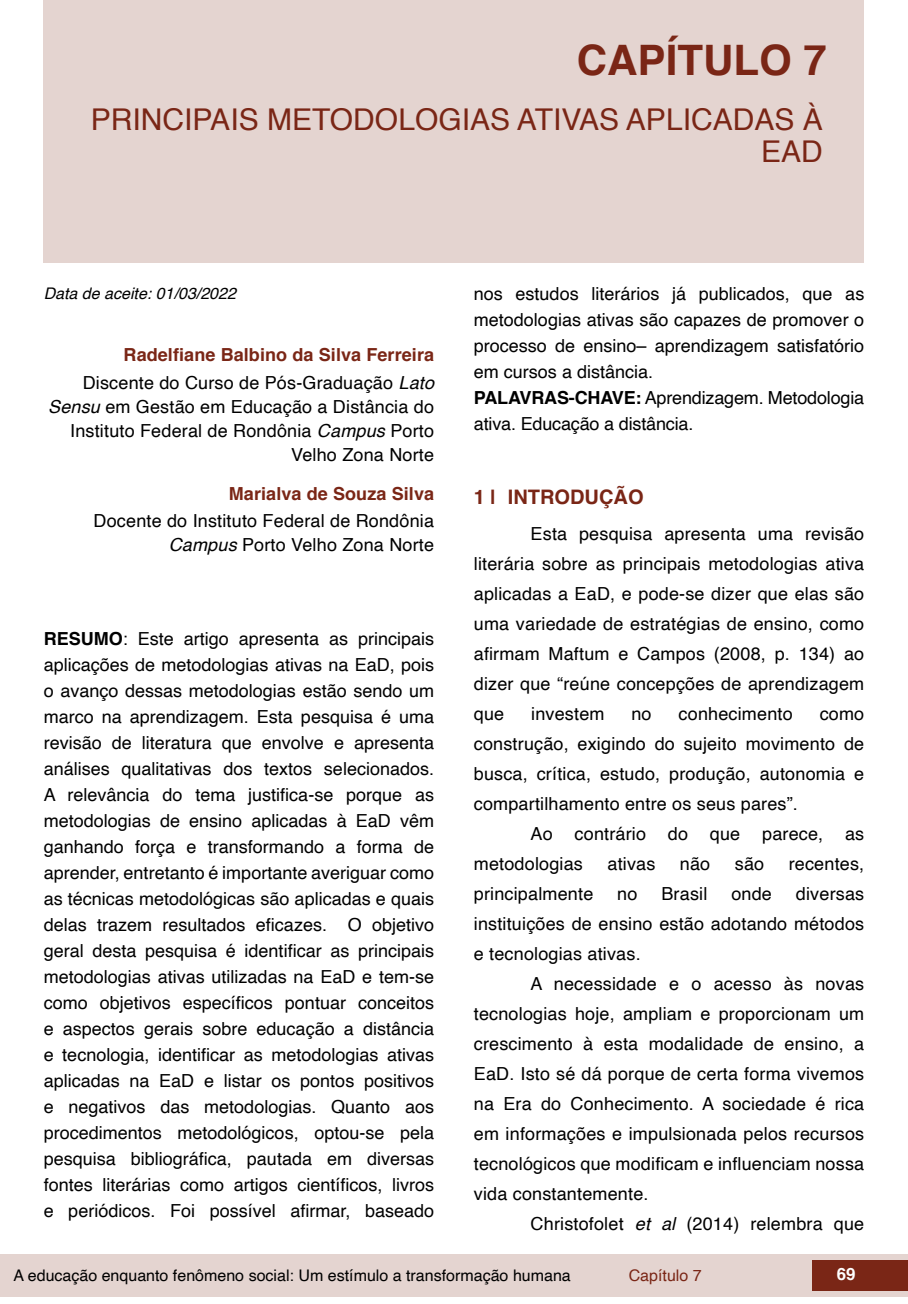
<style>
.page{position:relative;width:908px;height:1304px;background:#fff}
.page>*{position:absolute;margin:0;border:0;box-sizing:border-box;transform-origin:0 0}
.capítulos{font:700 42px "Helvetica";color:#7a2616}
.nome_artigos{font:30px/32px "Helvetica";color:#7a2616;text-align:right}
.t1{font:700 20px "Helvetica";color:#7a2616}
.Resumos_e_PC_TXT{font:18px/26px "Helvetica";color:#000;text-align:justify}
.txt{font:18px/30px "Helvetica";letter-spacing:.01em;color:#000;text-align:justify}
.info_autores{font:18px/24px "Helvetica";letter-spacing:.01em;color:#000;text-align:right}
.nome_autores{font:700 18px "Helvetica";letter-spacing:.005em;color:#7a2616}
.t2{font:700 16.8px "Helvetica";color:#fff}
.t3{font:16px "Helvetica";color:#000}
.t4{font:italic 16px "Helvetica";color:#000}
.t5{font:16px "Helvetica";color:#7a2616}
.s1{font-style:italic}
.s2{font-weight:700}
</style>
<div class="page">
<div style="left:0;top:1254px;width:906px;height:43px;background:#e4d4d0"></div>
<div style="left:812px;top:1261px;width:95px;height:30px;background:#7a2616"></div>
<div style="left:44px;top:0;width:819px;height:263px;background:#e4d4d0"></div>
<p class="capítulos" style="left:576px;top:26px;width:251px">CAPÍTULO 7</p>
<p class="nome_artigos" style="left:91px;top:104px;width:733px">PRINCIPAIS METODOLOGIAS ATIVAS APLICADAS À<br>EAD</p>
<p class="t4" style="left:44px;top:280px;width:194px">Data de aceite: 01/03/2022</p>
<p class="nome_autores" style="left:123px;top:341px;width:312px">Radelfiane Balbino da Silva Ferreira</p>
<p class="info_autores" style="left:48px;top:371px;width:387px">Discente do Curso de Pós-Graduação <span class="s1">Lato Sensu</span> em Gestão em Educação a Distância do Instituto Federal de Rondônia <span class="s1">Campus</span> Porto Velho Zona Norte</p>
<p class="nome_autores" style="left:229px;top:479px;width:207px">Marialva de Souza Silva</p>
<p class="info_autores" style="left:93px;top:510px;width:342px">Docente do Instituto Federal de Rondônia<br><span class="s1">Campus</span> Porto Velho Zona Norte</p>
<p class="Resumos_e_PC_TXT" style="left:44px;top:627px;width:392px"><span class="s2">RESUMO</span>: Este artigo apresenta as principais aplicações de metodologias ativas na EaD, pois o avanço dessas metodologias estão sendo um marco na aprendizagem. Esta pesquisa é uma revisão de literatura que envolve e apresenta análises qualitativas dos textos selecionados.<br>A relevância do tema justifica-se porque as metodologias de ensino aplicadas à EaD vêm ganhando força e transformando a forma de aprender, entretanto é importante averiguar como as técnicas metodológicas são aplicadas e quais delas trazem resultados eficazes. O objetivo geral desta pesquisa é identificar as principais metodologias ativas utilizadas na EaD e tem-se como objetivos específicos pontuar conceitos e aspectos gerais sobre educação a distância e tecnologia, identificar as metodologias ativas aplicadas na EaD e listar os pontos positivos e negativos das metodologias. Quanto aos procedimentos metodológicos, optou-se pela pesquisa bibliográfica, pautada em diversas fontes literárias como artigos científicos, livros e periódicos. Foi possível afirmar, baseado</p>
<p class="Resumos_e_PC_TXT" style="left:473px;top:281px;width:392px">nos estudos literários já publicados, que as metodologias ativas são capazes de promover o processo de ensino– aprendizagem satisfatório em cursos a distância.</p>
<p class="Resumos_e_PC_TXT" style="left:473px;top:385px;width:392px"><span class="s2">PALAVRAS-CHAVE:</span> Aprendizagem. Metodologia ativa. Educação a distância.</p>
<p class="t1" style="left:473px;top:481px;width:171px">1 | INTRODUÇÃO</p>
<p class="txt" style="left:473px;top:519px;width:392px;text-indent:57px">Esta pesquisa apresenta uma revisão literária sobre as principais metodologias ativa aplicadas a EaD, e pode-se dizer que elas são uma variedade de estratégias de ensino, como afirmam Maftum e Campos (2008, p. 134) ao dizer que “reúne concepções de aprendizagem que</p>
<p class="txt" style="left:531px;top:699px;width:75px">investem</p>
<p class="txt" style="left:631px;top:699px;width:22px">no</p>
<p class="txt" style="left:678px;top:699px;width:116px">conhecimento</p>
<p class="txt" style="left:473px;top:699px;width:392px;text-indent:345px">como construção, exigindo do sujeito movimento de busca, crítica, estudo, produção, autonomia e compartilhamento entre os seus pares”.</p>
<p class="txt" style="left:473px;top:819px;width:392px;text-indent:57px">Ao contrário do que parece, as metodologias</p>
<p class="txt" style="left:607px;top:849px;width:49px">ativas</p>
<p class="txt" style="left:679px;top:849px;width:32px">não</p>
<p class="txt" style="left:734px;top:849px;width:31px">são</p>
<p class="txt" style="left:788px;top:849px;width:77px">recentes,</p>
<p class="txt" style="left:473px;top:879px;width:392px;text-indent:322px">diversas instituições de ensino estão adotando métodos e tecnologias ativas.</p>
<p class="txt" style="left:473px;top:969px;width:392px;text-indent:57px">A necessidade e o acesso às novas tecnologias hoje, ampliam e proporcionam um crescimento à esta modalidade de ensino, a EaD. Isto sé dá porque de certa forma vivemos na Era do Conhecimento. A sociedade é rica em informações e impulsionada pelos recursos tecnológicos que modificam e influenciam nossa vida constantemente.</p>
<p class="txt" style="left:530px;top:1209px;width:335px">Christofolet <span class="s1">et al</span> (2014) relembra que</p>
<p class="txt" style="left:473px;top:879px;width:121px">principalmente</p>
<p class="txt" style="left:617px;top:879px;width:22px">no</p>
<p class="txt" style="left:661px;top:879px;width:47px">Brasil</p>
<p class="txt" style="left:731px;top:879px;width:42px">onde</p>
<p class="t3" style="left:14px;top:1263px;width:558px">A educação enquanto fenômeno social: Um estímulo a transformação humana</p>
<p class="t5" style="left:628px;top:1263px;width:74px">Capítulo 7</p>
<p class="t2" style="left:836px;top:1261px;width:20px">69</p>
</div>
